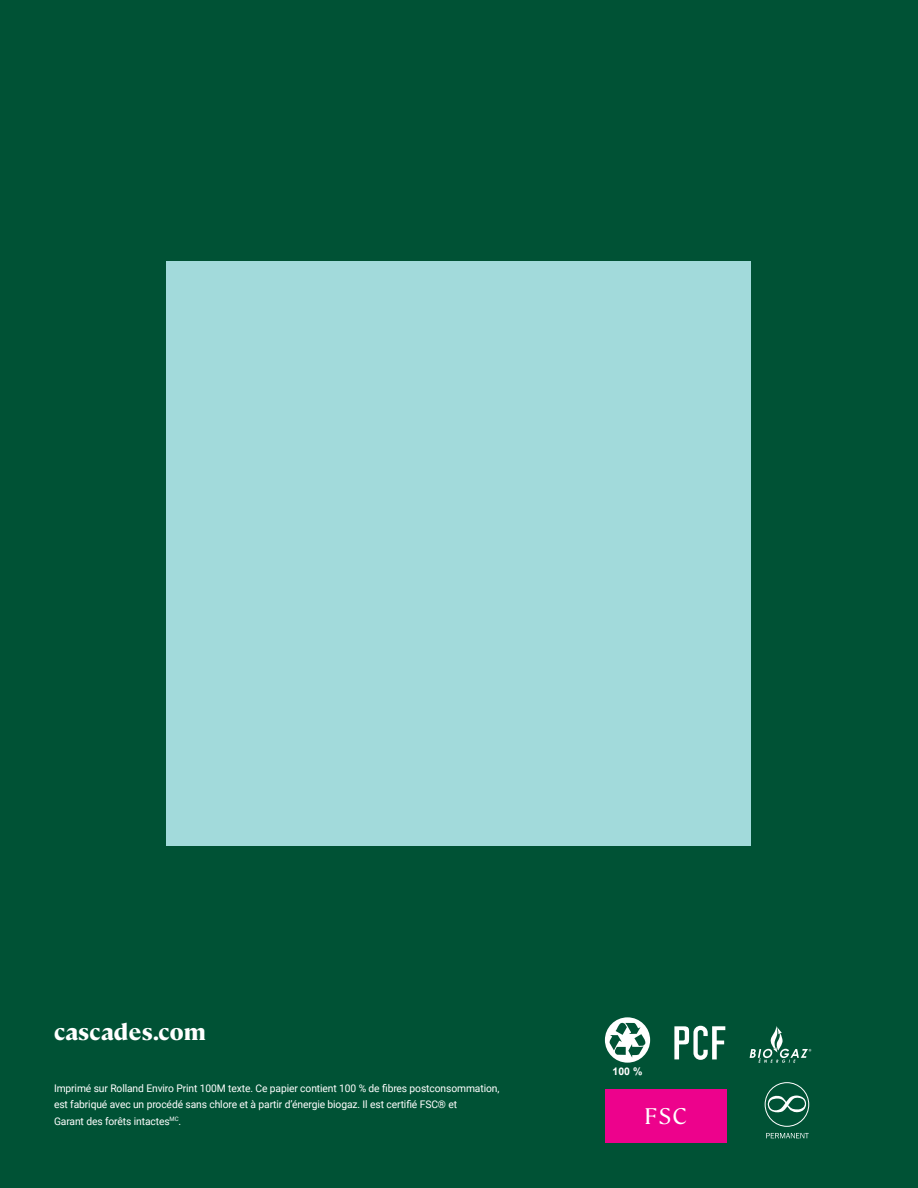
<style>
.page{position:relative;width:918px;height:1188px;background:#005235}
.page>*{position:absolute;margin:0;border:0;box-sizing:border-box;transform-origin:0 0}
.t1{font:800 22.5px "Cambon";letter-spacing:.015em;color:#fff}
.t2{font:22.5px "Cambon";color:#fff}
.t3{font:10.5px "Roboto";letter-spacing:-.01em;color:#fff}
.t4{font:700 10.5px "Arial";color:#fff}
</style>
<div class="page">
<div style="left:167px;top:261px;width:584px;height:584px;background:#a2dadb"></div>
<div style="left:605px;top:1089px;width:121px;height:54px;background:#ed028c"></div>
<svg style="left:605px;top:1017px;width:45px;height:46px"></svg>
<svg style="left:674px;top:1026px;width:51px;height:34px"></svg>
<svg style="left:750px;top:1026px;width:61px;height:37px"></svg>
<svg style="left:766px;top:1133px;width:43px;height:5px"></svg>
<div style="left:765px;top:1082px;width:44px;height:45px;border:1px solid #fff;border-radius:50%"></div>
<svg style="left:768px;top:1095px;width:38px;height:19px"></svg>
<p class="t1" style="left:54px;top:1015px;width:154px">cascades.com</p>
<p class="t3" style="left:54px;top:1081px;width:447px">Imprimé sur Rolland Enviro Print 100M texte. Ce papier contient 100 % de fibres postconsommation,</p>
<p class="t3" style="left:54px;top:1097px;width:405px">est fabriqué avec un procédé sans chlore et à partir d’énergie biogaz. Il est certifié FSC® et</p>
<p class="t3" style="left:54px;top:1114px;width:129px">Garant des forêts intactes<sup>MC</sup>.</p>
<p class="t4" style="left:613px;top:1064px;width:31px">100 %</p>
<p class="t2" style="left:644px;top:1100px;width:44px">FSC</p>
</div>
